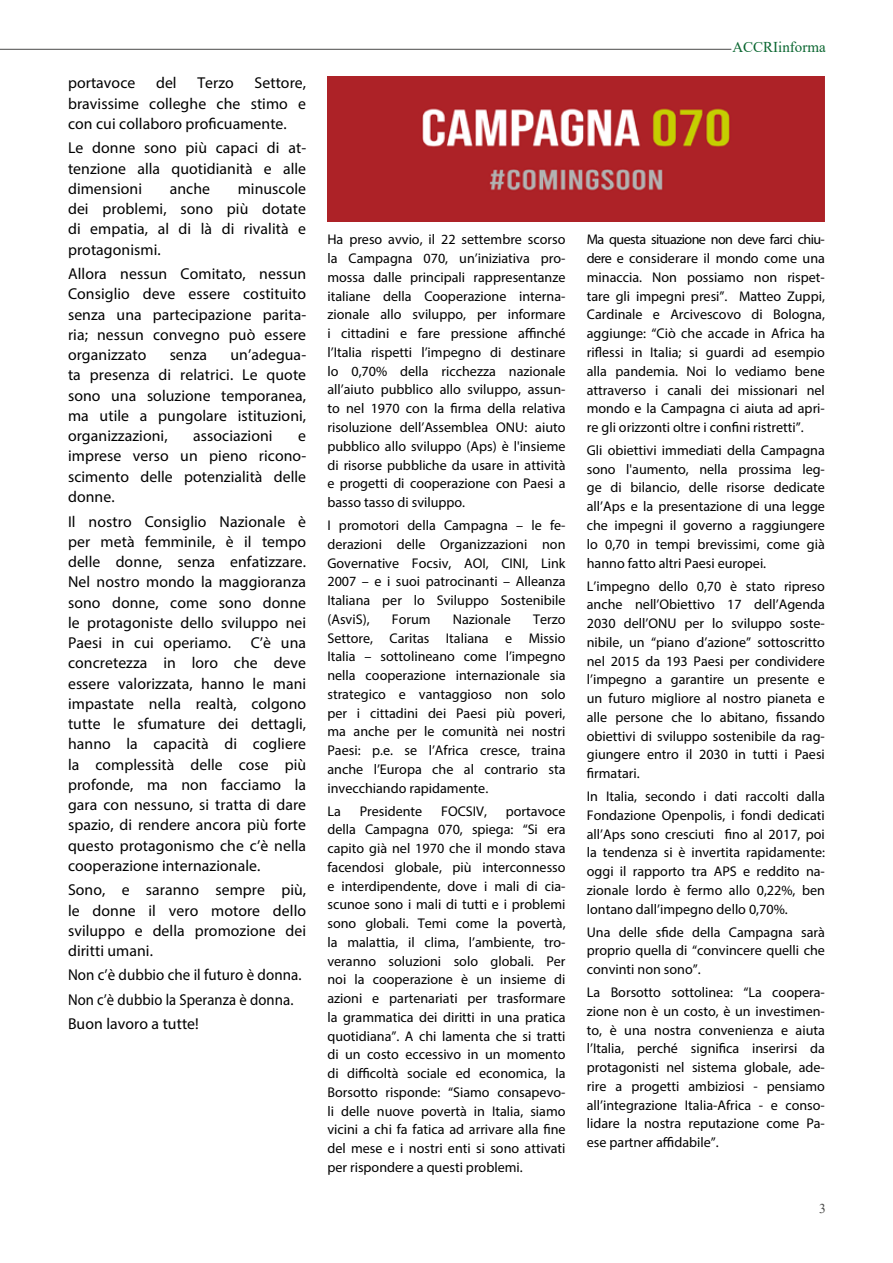
<style>
.page{position:relative;width:893px;height:1263px;background:#fff}
.page>*{position:absolute;margin:0;border:0;box-sizing:border-box;transform-origin:0 0}
.t1{font:15.75px/20.2px "Myriad Pro";letter-spacing:.005em;color:#000;text-align:justify}
.t2{font:15.75px/24.5px "Myriad Pro";letter-spacing:.005em;color:#000;scale:.95 1}
.t3{font:15px "Times New Roman";color:#0b6731}
.t4{font:14.1px/18.8px "Myriad Pro";color:#000;text-align:justify}
.t5{font:13.5px "Times New Roman";color:#4a4a49}
</style>
<div class="page">
<img style="left:327px;top:77px;width:498px;height:145px">
<hr style="left:0;top:49px;width:731px;height:1px;background:#4a4a49">
<p class="t1" style="left:68px;top:73px;width:69px">portavoce</p>
<p class="t1" style="left:156px;top:73px;width:22px">del</p>
<p class="t1" style="left:197px;top:73px;width:38px">Terzo</p>
<p class="t1" style="left:68px;top:73px;width:240px;text-indent:187px">Settore, bravissime colleghe che stimo e con cui collaboro proficuamente.</p>
<p class="t1" style="left:68px;top:138px;width:240px">Le donne sono più capaci di at&shy;tenzione alla quotidianità e alle dimensioni</p>
<p class="t1" style="left:68px;top:178px;width:240px;text-indent:170px">minuscole dei problemi, sono più dotate di empatia, al di là di rivalità e protagonismi.</p>
<p class="t1" style="left:68px;top:263px;width:240px">Allora nessun Comitato, nessun Consiglio deve essere costituito senza una partecipazione parita&shy;ria; nessun convegno può essere organizzato</p>
<p class="t1" style="left:170px;top:178px;width:42px">anche</p>
<p class="t1" style="left:68px;top:345px;width:240px;text-indent:162px">un’adegua&shy;ta presenza di relatrici. Le quote sono una soluzione temporanea, ma utile a pungolare istituzioni, organizzazioni,</p>
<p class="t1" style="left:170px;top:345px;width:39px">senza</p>
<p class="t1" style="left:193px;top:426px;width:81px">associazioni</p>
<p class="t1" style="left:68px;top:426px;width:240px;text-indent:230px">e imprese verso un pieno ricono&shy;scimento delle potenzialità delle donne.</p>
<p class="t1" style="left:68px;top:511px;width:240px">Il nostro Consiglio Nazionale è per metà femminile, è il tempo delle donne, senza enfatizzare.<br>Nel nostro mondo la maggioranza sono donne, come sono donne le protagoniste dello sviluppo nei Paesi in cui operiamo. C’è una concretezza in loro che deve essere valorizzata, hanno le mani impastate nella realtà, colgono tutte le sfumature dei dettagli, hanno la capacità di cogliere la complessità delle cose più profonde, ma non facciamo la gara con nessuno, si tratta di dare spazio, di rendere ancora più forte questo protagonismo che c’è nella cooperazione internazionale.</p>
<p class="t1" style="left:68px;top:880px;width:240px">Sono, e saranno sempre più, le donne il vero motore dello sviluppo e della promozione dei diritti umani.</p>
<p class="t2" style="left:68px;top:963px;width:247px">Non c’è dubbio che il futuro è donna.<br>Non c’è dubbio la Speranza è donna.<br>Buon lavoro a tutte!</p>
<p class="t3" style="left:732px;top:37px;width:95px">ACCRIinforma</p>
<p class="t4" style="left:327px;top:230px;width:240px">Ha preso avvio, il 22 settembre scorso la Campagna 070, un’iniziativa pro&shy;mossa dalle principali rappresentanze italiane della Cooperazione interna&shy;zionale allo sviluppo, per informare i cittadini e fare pressione affinché l’Italia rispetti l’impegno di destinare lo 0,70% della ricchezza nazionale all’aiuto pubblico allo sviluppo, assun&shy;to nel 1970 con la firma della relativa risoluzione dell’Assemblea ONU: aiuto pubblico allo sviluppo (Aps) è l'insieme di risorse pubbliche da usare in attività e progetti di cooperazione con Paesi a basso tasso di sviluppo.</p>
<p class="t4" style="left:327px;top:516px;width:240px">I promotori della Campagna – le fe&shy;derazioni delle Organizzazioni non Governative Focsiv, AOI, CINI, Link 2007 – e i suoi patrocinanti – Alleanza Italiana per lo Sviluppo Sostenibile (AsviS),</p>
<p class="t4" style="left:392px;top:609px;width:40px">Forum</p>
<p class="t4" style="left:453px;top:609px;width:60px">Nazionale</p>
<p class="t4" style="left:327px;top:609px;width:240px;text-indent:206px">Terzo Settore, Caritas Italiana e Missio Italia – sottolineano come l’impegno nella cooperazione internazionale sia strategico e vantaggioso non solo per i cittadini dei Paesi più poveri, ma anche per le comunità nei nostri Paesi: p.e. se l’Africa cresce, traina anche l’Europa che al contrario sta invecchiando rapidamente.</p>
<p class="t4" style="left:327px;top:801px;width:15px">La</p>
<p class="t4" style="left:360px;top:801px;width:64px">Presidente</p>
<p class="t4" style="left:441px;top:801px;width:47px">FOCSIV,</p>
<p class="t4" style="left:327px;top:801px;width:240px;text-indent:178px">portavoce della Campagna 070, spiega: “Si era capito già nel 1970 che il mondo stava facendosi globale, più interconnesso e interdipendente, dove i mali di cia&shy;scunoe sono i mali di tutti e i problemi sono globali. Temi come la povertà, la malattia, il clima, l’ambiente, tro&shy;veranno soluzioni solo globali. Per noi la cooperazione è un insieme di azioni e partenariati per trasformare la grammatica dei diritti in una pratica quotidiana”. A chi lamenta che si tratti di un costo eccessivo in un momento di difficoltà sociale ed economica, la Borsotto risponde: “Siamo consapevo&shy;li delle nuove povertà in Italia, siamo vicini a chi fa fatica ad arrivare alla fine del mese e i nostri enti si sono attivati per rispondere a questi problemi.</p>
<p class="t4" style="left:587px;top:230px;width:240px">Ma questa situazione non deve farci chiu&shy;dere e considerare il mondo come una minaccia. Non possiamo non rispet&shy;tare gli impegni presi”. Matteo Zuppi, Cardinale e Arcivescovo di Bologna, aggiunge: “Ciò che accade in Africa ha riflessi in Italia; si guardi ad esempio alla pandemia. Noi lo vediamo bene attraverso i canali dei missionari nel mondo e la Campagna ci aiuta ad apri&shy;re gli orizzonti oltre i confini ristretti”.</p>
<p class="t4" style="left:587px;top:441px;width:240px">Gli obiettivi immediati della Campagna sono l'aumento, nella prossima leg&shy;ge di bilancio, delle risorse dedicate all’Aps e la presentazione di una legge che impegni il governo a raggiungere lo 0,70 in tempi brevissimi, come già hanno fatto altri Paesi europei.</p>
<p class="t4" style="left:587px;top:576px;width:240px">L’impegno dello 0,70 è stato ripreso anche nell’Obiettivo 17 dell’Agenda 2030 dell’ONU per lo sviluppo soste&shy;nibile, un “piano d’azione” sottoscritto nel 2015 da 193 Paesi per condividere l’impegno a garantire un presente e un futuro migliore al nostro pianeta e alle persone che lo abitano, fissando obiettivi di sviluppo sostenibile da rag&shy;giungere entro il 2030 in tutti i Paesi firmatari.</p>
<p class="t4" style="left:587px;top:787px;width:240px">In Italia, secondo i dati raccolti dalla Fondazione Openpolis, i fondi dedicati all’Aps sono cresciuti fino al 2017, poi la tendenza si è invertita rapidamente: oggi il rapporto tra APS e reddito na&shy;zionale lordo è fermo allo 0,22%, ben lontano dall’impegno dello 0,70%.</p>
<p class="t4" style="left:587px;top:922px;width:240px">Una delle sfide della Campagna sarà proprio quella di “convincere quelli che convinti non sono”.</p>
<p class="t4" style="left:587px;top:983px;width:240px">La Borsotto sottolinea: “La coopera&shy;zione non è un costo, è un investimen&shy;to, è una nostra convenienza e aiuta l’Italia, perché significa inserirsi da protagonisti nel sistema globale, ade&shy;rire a progetti ambiziosi - pensiamo all’integrazione Italia-Africa - e conso&shy;lidare la nostra reputazione come Pa&shy;ese partner affidabile”.</p>
<p class="t5" style="left:819px;top:1199px;width:8px">3</p>
</div>
